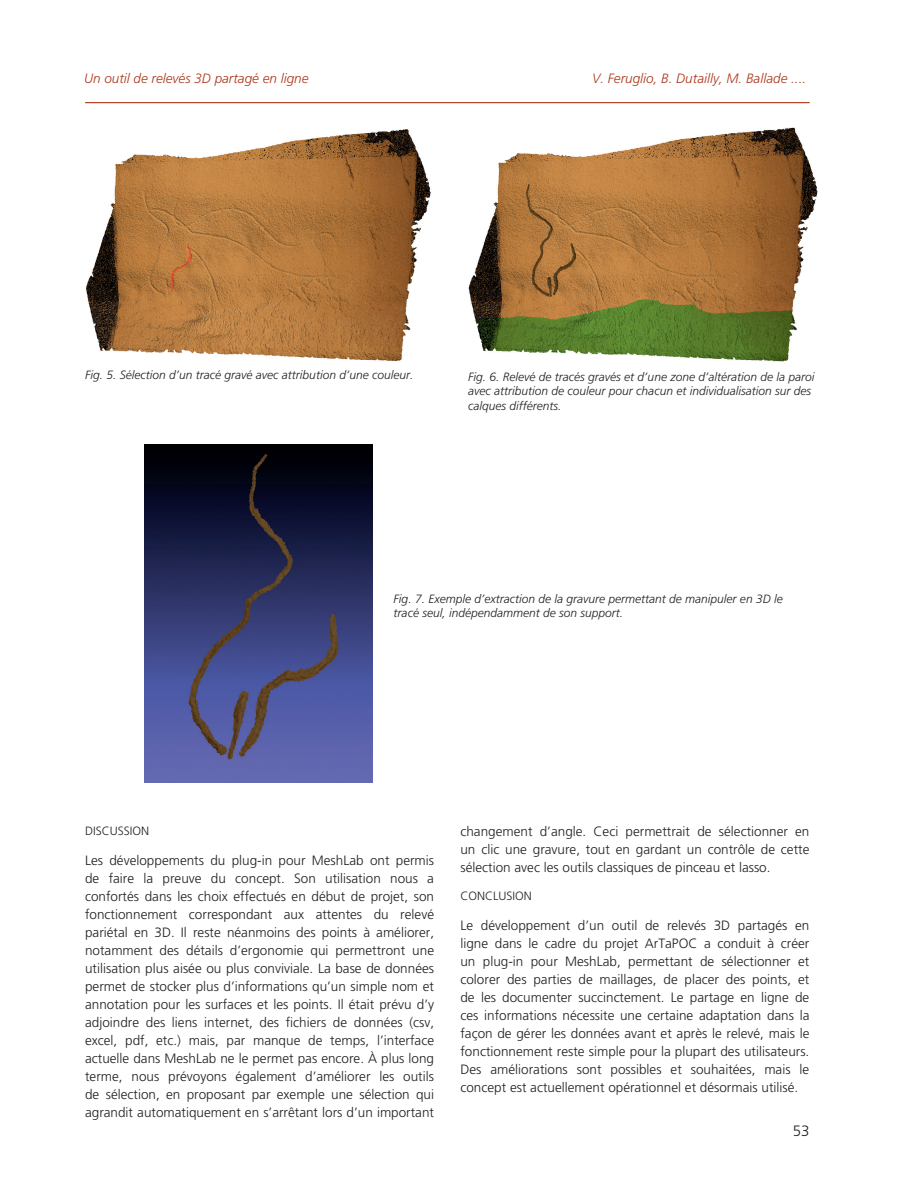
<style>
.page{position:relative;width:915px;height:1191px;background:#fff}
.page>*{position:absolute;margin:0;border:0;box-sizing:border-box;transform-origin:0 0}
.t1{font:300 15px "Frutiger";color:#231f20}
.t2{font:300 13.5px/18px "Frutiger";color:#231f20;text-align:justify}
.t3{font:italic 300 13.5px "Frutiger";color:#ad371a}
.t4{font:italic 300 12px/14.4px "Frutiger";color:#231f20}
.t5{font:300 12px "Frutiger";color:#231f20}
</style>
<div class="page">
<hr style="left:85px;top:102px;width:724px;height:1px;background:#ad371a">
<img style="left:468px;top:128px;width:348px;height:234px">
<img style="left:86px;top:129px;width:345px;height:232px">
<img style="left:144px;top:444px;width:229px;height:338px">
<p class="t3" style="left:84px;top:70px;width:226px">Un outil de relevés 3D partagé en ligne</p>
<p class="t3" style="left:592px;top:70px;width:215px">V. Feruglio, B. Dutailly, M. Ballade ....</p>
<p class="t4" style="left:85px;top:368px;width:330px">Fig. 5. Sélection d’un tracé gravé avec attribution d’une couleur.</p>
<p class="t4" style="left:468px;top:370px;width:348px">Fig. 6. Relevé de tracés gravés et d’une zone d’altération de la paroi avec attribution de couleur pour chacun et individualisation sur des calques différents.</p>
<p class="t4" style="left:393px;top:591px;width:390px">Fig. 7. Exemple d’extraction de la gravure permettant de manipuler en 3D le tracé seul, indépendamment de son support.</p>
<p class="t5" style="left:85px;top:823px;width:16px">Discussion</p>
<p class="t2" style="left:85px;top:851px;width:350px">Les développements du plug-in pour MeshLab ont permis de faire la preuve du concept. Son utilisation nous a confortés dans les choix effectués en début de projet, son fonctionnement correspondant aux attentes du relevé pariétal en 3D. Il reste néanmoins des points à améliorer, notamment des détails d’ergonomie qui permettront une utilisation plus aisée ou plus conviviale. La base de données permet de stocker plus d’informations qu’un simple nom et annotation pour les surfaces et les points. Il était prévu d’y adjoindre des liens internet, des fichiers de données (csv, excel, pdf, etc.) mais, par manque de temps, l’interface actuelle dans MeshLab ne le permet pas encore. À plus long terme, nous prévoyons également d’améliorer les outils de sélection, en proposant par exemple une sélection qui agrandit automatiquement en s’arrêtant lors d’un important</p>
<p class="t2" style="left:460px;top:822px;width:350px">changement d’angle. Ceci permettrait de sélectionner en un clic une gravure, tout en gardant un contrôle de cette sélection avec les outils classiques de pinceau et lasso.</p>
<p class="t5" style="left:460px;top:888px;width:16px">Conclusion</p>
<p class="t2" style="left:460px;top:916px;width:350px">Le développement d’un outil de relevés 3D partagés en ligne dans le cadre du projet ArTaPOC a conduit à créer un plug-in pour MeshLab, permettant de sélectionner et colorer des parties de maillages, de placer des points, et de les documenter succinctement. Le partage en ligne de ces informations nécessite une certaine adaptation dans la façon de gérer les données avant et après le relevé, mais le fonctionnement reste simple pour la plupart des utilisateurs.<br>Des améliorations sont possibles et souhaitées, mais le concept est actuellement opérationnel et désormais utilisé.</p>
<p class="t1" style="left:792px;top:1122px;width:18px">53</p>
</div>
